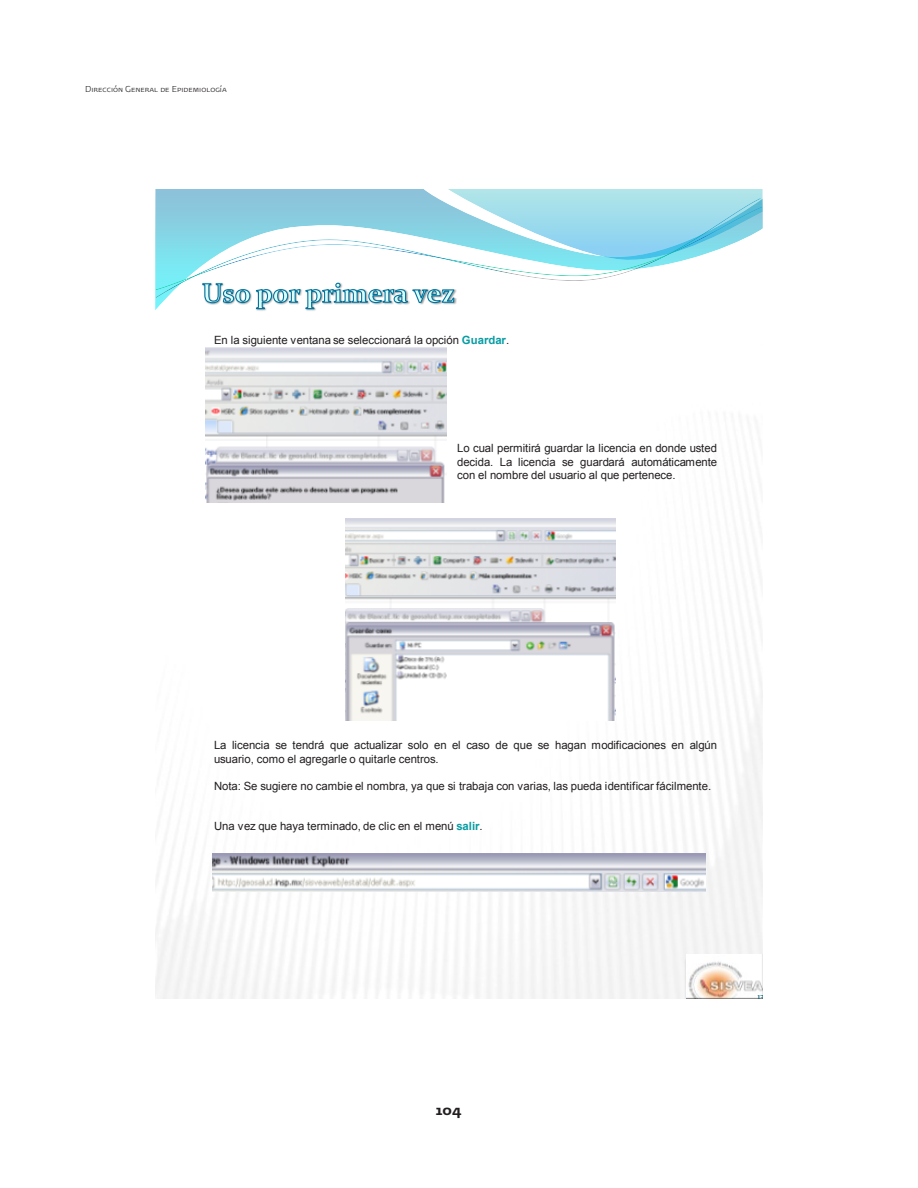
<style>
.page{position:relative;width:918px;height:1188px;background:#fff}
.page>*{position:absolute;margin:0;border:0;box-sizing:border-box;transform-origin:0 0}
.t1{font:18px "Presidencia Firme CC";color:#231f20}
.t2{font:11.4px/13.5px "Arial";letter-spacing:-.01em;color:#231f20;text-align:justify}
.t3{font:10.5px "Presidencia Fina Versalitas";color:#231f20}
.t4{font:8.85px "Constantia";color:#045c75}
.s1{font-weight:700;color:#089ca3}
</style>
<div class="page">
<svg style="left:155px;top:189px;width:282px;height:121px;background:#99cce0"></svg>
<div style="left:448px;top:189px;width:315px;height:40px;background:#afe4e9"></div>
<svg style="left:156px;top:198px;width:605px;height:100px"></svg>
<svg style="left:156px;top:207px;width:606px;height:83px"></svg>
<img style="left:682px;top:954px;width:81px;height:45px">
<img style="left:687px;top:955px;width:76px;height:44px">
<img style="left:184px;top:267px;width:290px;height:45px">
<svg style="left:201px;top:282px;width:254px;height:28px"></svg>
<img style="left:206px;top:347px;width:240px;height:155px">
<img style="left:345px;top:518px;width:270px;height:203px">
<img style="left:212px;top:853px;width:494px;height:38px">
<p class="t3" style="left:85px;top:83px;width:143px">Dirección General de Epidemiología</p>
<p class="t2" style="left:214px;top:334px;width:297px">En la siguiente ventana se seleccionará la opción <span class="s1">Guardar</span>.</p>
<p class="t2" style="left:457px;top:442px;width:261px">Lo cual permitirá guardar la licencia en donde usted decida. La licencia se guardará automáticamente con el nombre del usuario al que pertenece.</p>
<p class="t2" style="left:214px;top:739px;width:505px">La licencia se tendrá que actualizar solo en el caso de que se hagan modificaciones en algún usuario, como el agregarle o quitarle centros.</p>
<p class="t2" style="left:214px;top:779px;width:499px">Nota: Se sugiere no cambie el nombra, ya que si trabaja con varias, las pueda identificar fácilmente.</p>
<p class="t2" style="left:214px;top:820px;width:270px">Una vez que haya terminado, de clic en el menú <span class="s1">salir</span>.</p>
<h1 class="t1" style="left:435px;top:1099px;width:27px">104</h1>
<p class="t4" style="left:757px;top:990px;width:8px">13</p>
</div>
